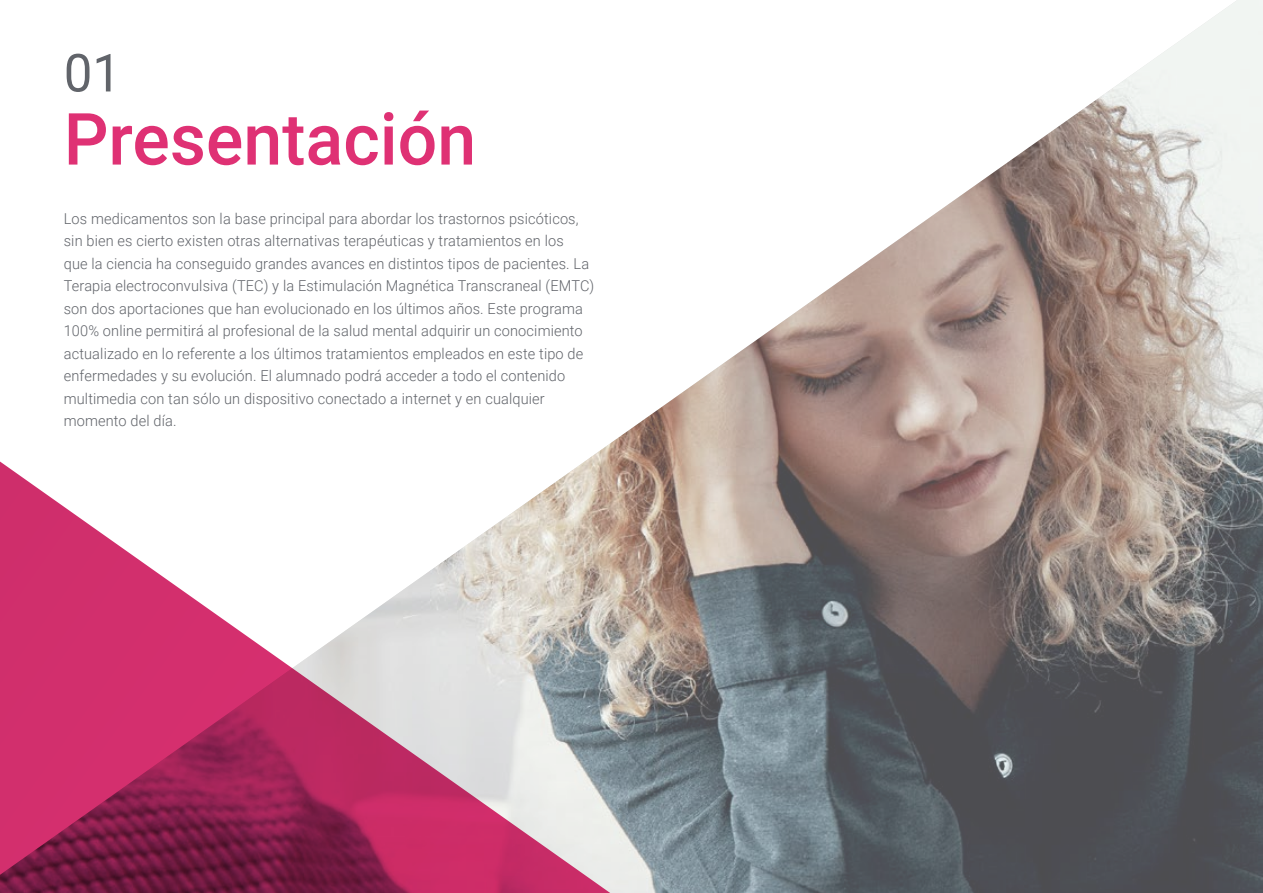
<style>
.page{position:relative;width:1263px;height:893px;background:#fff}
.page>*{position:absolute;margin:0;border:0;box-sizing:border-box;transform-origin:0 0}
.t1{font:500 72px "Roboto";color:#df3174}
.t2{font:52.5px "Roboto";color:#61646a}
.t3{font:300 15px/22.5px "Roboto";letter-spacing:.01em;color:#61646a}
</style>
<div class="page">
<img style="left:607px;top:0;width:656px;height:893px">
<svg style="left:0;top:446px;width:640px;height:447px"></svg>
<h2 class="t2" style="left:64px;top:36px;width:59px">01</h2>
<h1 class="t1" style="left:64px;top:89px;width:414px">Presentación</h1>
<p class="t3" style="left:64px;top:207px;width:532px">Los medicamentos son la base principal para abordar los trastornos psicóticos, sin bien es cierto existen otras alternativas terapéuticas y tratamientos en los<br>que la ciencia ha conseguido grandes avances en distintos tipos de pacientes. La Terapia electroconvulsiva (TEC) y la Estimulación Magnética Transcraneal (EMTC) son dos aportaciones que han evolucionado en los últimos años. Este programa 100% online permitirá al profesional de la salud mental adquirir un conocimiento actualizado en lo referente a los últimos tratamientos empleados en este tipo de enfermedades y su evolución. El alumnado podrá acceder a todo el contenido multimedia con tan sólo un dispositivo conectado a internet y en cualquier momento del día.</p>
</div>
